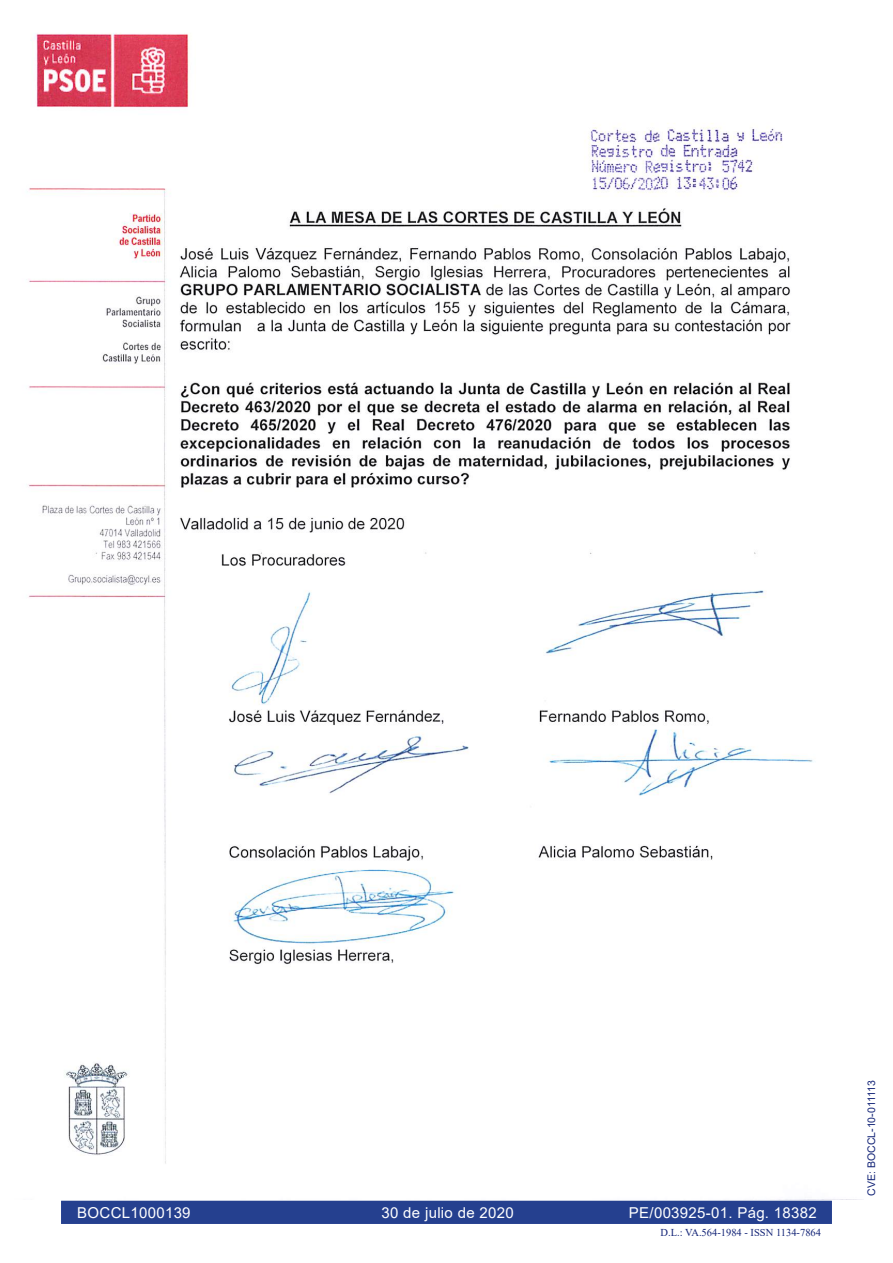
<style>
.page{position:relative;width:893px;height:1263px;background:#fff}
.page>*{position:absolute;margin:0;border:0;box-sizing:border-box;transform-origin:0 0}
.E_CVE{font:15px "Arial";letter-spacing:.02em;color:#fff}
.t1{font:10.5px "Times New Roman";color:#132477}
.t2{font:10.5px "Arial";color:#132477}
</style>
<div class="page">
<div style="left:60px;top:1200px;width:773px;height:25px;background:#25408f"></div>
<div style="left:60px;top:1199px;width:773px;height:26px;border:2px solid #fff"></div>
<img style="left:28px;top:33px;width:834px;height:1167px">
<p class="E_CVE" style="left:77px;top:1202px;width:115px">BOCCL1000139</p>
<p class="E_CVE" style="left:382px;top:1202px;width:134px">30 de julio de 2020</p>
<p class="E_CVE" style="left:629px;top:1202px;width:189px">PE/003925-01. Pág. 18382</p>
<p class="t1" style="left:661px;top:1225px;width:162px">D.L.: VA.564-1984 - ISSN 1134-7864</p>
<p class="t2" style="left:864px;top:1195px;width:116px;rotate:-90deg">CVE: BOCCL-10-011113</p>
</div>
